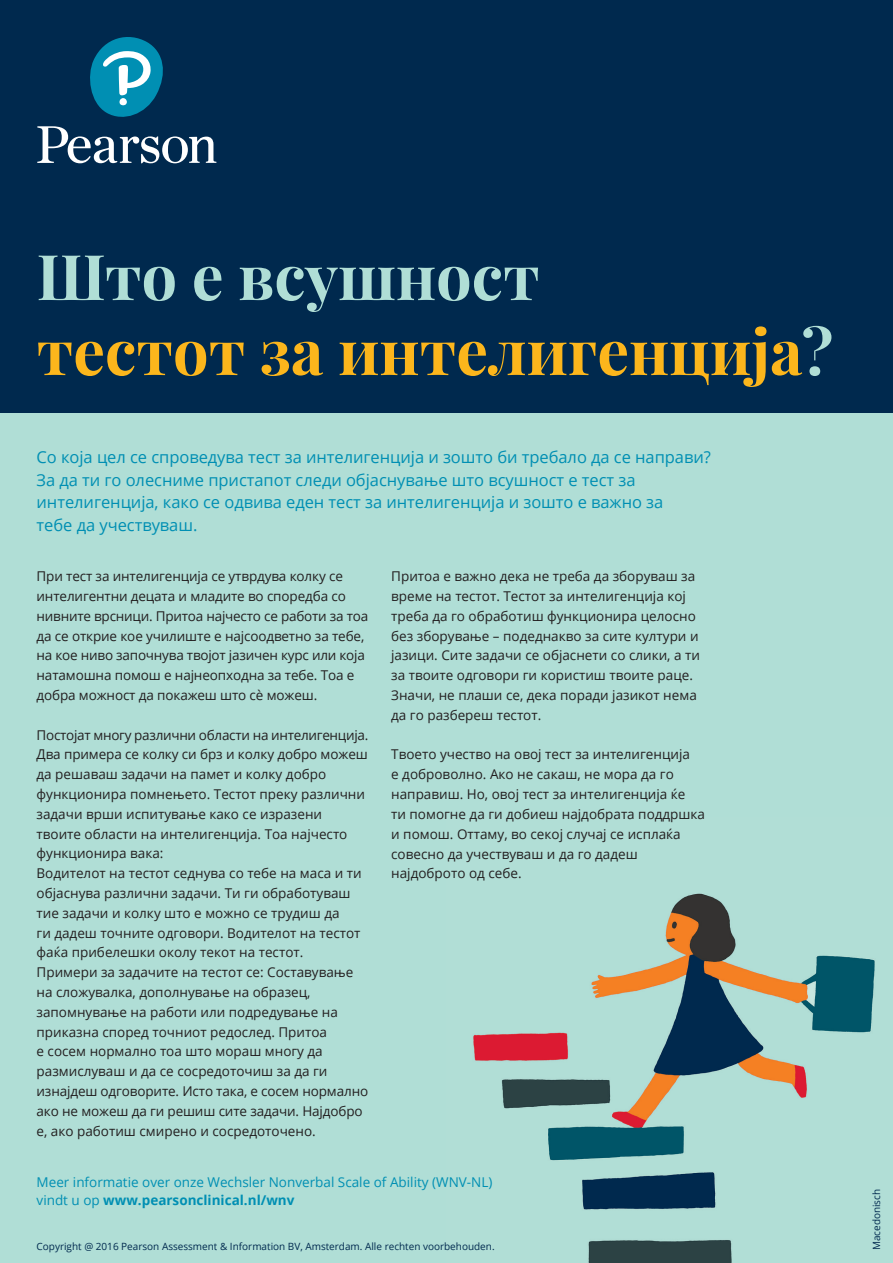
<style>
.page{position:relative;width:893px;height:1263px;background:#b0ded6}
.page>*{position:absolute;margin:0;border:0;box-sizing:border-box;transform-origin:0 0}
.t1{font:700 63px/75px "Playfair Display";color:#fcb61c}
.t2{font:16.5px/22.5px "Open Sans";letter-spacing:-.005em;color:#008fb3}
.t3{font:13.5px/19.8px "Open Sans";color:#231f20}
.t4{font:13.5px/18px "Open Sans";color:#008fb3}
.t5{font:10.05px "Open Sans";color:#00294e}
.s1{color:#b0ded6}
.s2{font-weight:700}
</style>
<div class="page">
<img style="left:473px;top:893px;width:402px;height:370px">
<div style="left:0;top:0;width:893px;height:412px;background:#00294e"></div>
<svg style="left:37px;top:37px;width:180px;height:126px"></svg>
<h1 class="t1" style="left:37px;top:239px;width:798px"><span class="s1">Што е всушност<br></span>тестот за интелигенција<span class="s1">?</span></h1>
<p class="t2" style="left:37px;top:446px;width:676px">Со која цел се спроведува тест за интелигенција и зошто би требало да се направи?<br>За да ти го олесниме пристапот следи објаснување што всушност е тест за интелигенција, како се одвива еден тест за интелигенција и зошто е важно за<br>тебе да учествуваш.</p>
<p class="t3" style="left:37px;top:566px;width:333px">При тест за интелигенција се утврдува колку се интелигентни децата и младите во споредба со нивните врсници. Притоа најчесто се работи за тоа да се открие кое училиште е најсоодветно за тебе, на кое ниво започнува твојот јазичен курс или која натамошна помош е најнеопходна за тебе. Тоа е добра можност да покажеш што сè можеш.</p>
<p class="t3" style="left:37px;top:724px;width:333px">Постојат многу различни области на интелигенција.<br>Два примера се колку си брз и колку добро можеш да решаваш задачи на памет и колку добро функционира помнењето. Тестот преку различни задачи врши испитување како се изразени твоите области на интелигенција. Тоа најчесто функционира вака:<br>Водителот на тестот седнува со тебе на маса и ти објаснува различни задачи. Ти ги обработуваш тие задачи и колку што е можно се трудиш да<br>ги дадеш точните одговори. Водителот на тестот фаќа прибелешки околу текот на тестот.<br>Примери за задачите на тестот се: Составување на сложувалка, дополнување на образец, запомнување на работи или подредување на приказна според точниот редослед. Притоа<br>е сосем нормално тоа што мораш многу да размислуваш и да се сосредоточиш за да ги изнајдеш одговорите. Исто така, е сосем нормално ако не можеш да ги решиш сите задачи. Најдобро е, ако работиш смирено и сосредоточено.</p>
<p class="t3" style="left:391px;top:566px;width:310px">Притоа е важно дека не треба да зборуваш за време на тестот. Тестот за интелигенција кој треба да го обработиш функционира целосно без зборување – подеднакво за сите култури и јазици. Сите задачи се објаснети со слики, а ти за твоите одговори ги користиш твоите раце.<br>Значи, не плаши се, дека поради јазикот нема да го разбереш тестот.</p>
<p class="t3" style="left:391px;top:744px;width:315px">Твоето учество на овој тест за интелигенција<br>е доброволно. Ако не сакаш, не мора да го направиш. Но, овој тест за интелигенција ќе<br>ти помогне да ги добиеш најдобрата поддршка и помош. Оттаму, во секој случај се исплаќа совесно да учествуваш и да го дадеш најдоброто од себе.</p>
<p class="t4" style="left:37px;top:1172px;width:457px">Meer informatie over onze Wechsler Nonverbal Scale of Ability (WNV-NL) vindt u op <span class="s2">www.pearsonclinical.nl/wnv</span></p>
<p class="t5" style="left:37px;top:1240px;width:460px">Copyright @ 2016 Pearson Assessment &amp; Information BV, Amsterdam. Alle rechten voorbehouden.</p>
<p class="t5" style="left:870px;top:1250px;width:63px;rotate:-90deg">Macedonisch</p>
</div>
